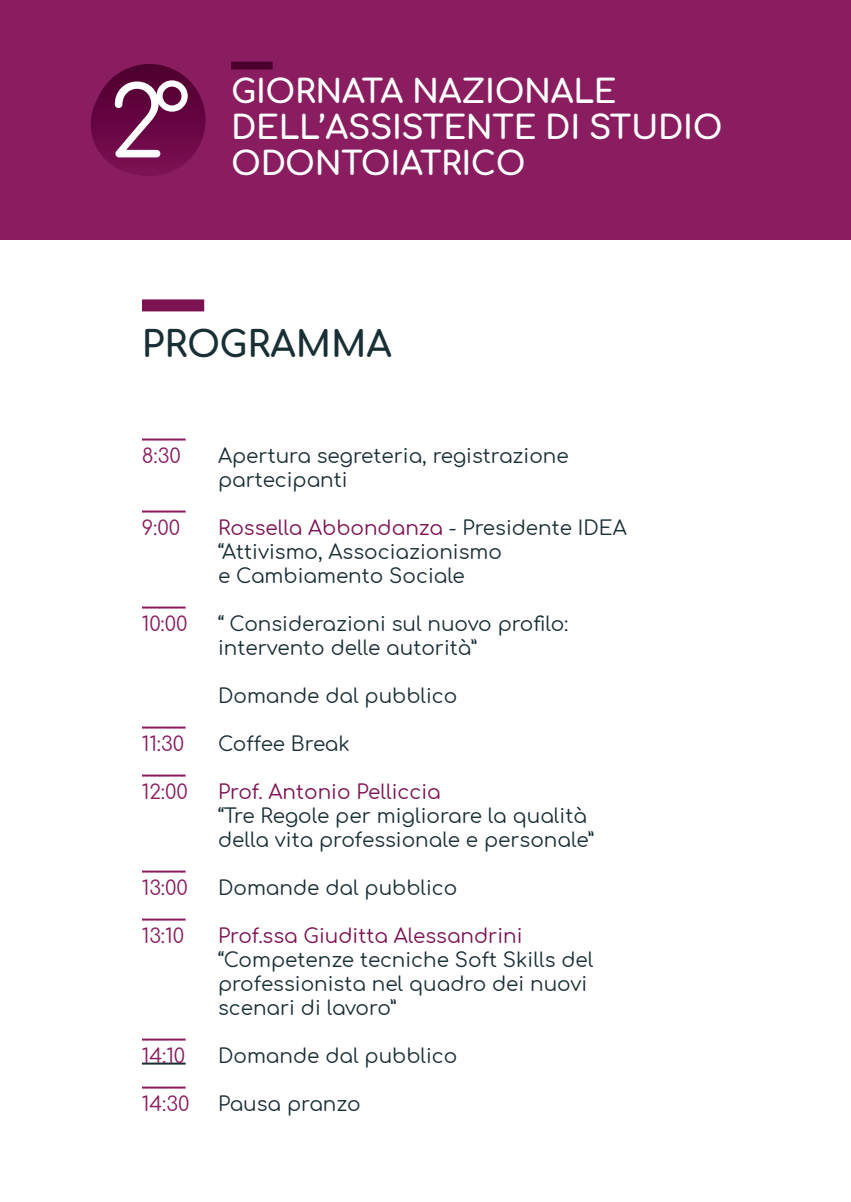
<style>
.page{position:relative;width:851px;height:1202px;background:#fff}
.page>*{position:absolute;margin:0;border:0;box-sizing:border-box;transform-origin:0 0}
.t1{font:87px "Comfortaa";color:#fff}
.t2{font:700 36px "Comfortaa";color:#192f36}
.t3{font:700 32.4px/36.4px "Comfortaa";letter-spacing:-.01em;color:#fff}
.t4{font:20px/24px "Comfortaa";color:#192f36}
.t5{font:20px "Comfortaa";color:#7d1253}
.t6{font:20px "Comfortaa";color:#891d60}
.t7{font:20px "Comfortaa";letter-spacing:-.02em;color:#192f36}
.s1{font-size:71.8px}
.s2{color:#7d1253}
</style>
<div class="page">
<div style="left:0;top:0;width:850px;height:239px;background:#891d60"></div>
<svg style="left:91px;top:74px;width:100px;height:101px"></svg>
<div style="left:93px;top:64px;width:112px;height:112px;background:linear-gradient(to bottom,#4d002e,#7e0f54);border-radius:56px"></div>
<div style="left:231px;top:62px;width:41px;height:8px;background:#49002b"></div>
<hr style="left:142px;top:438px;width:43px;height:3px;background:#891d60">
<hr style="left:142px;top:510px;width:43px;height:3px;background:#891d60">
<hr style="left:142px;top:606px;width:43px;height:3px;background:#891d60">
<hr style="left:142px;top:726px;width:43px;height:3px;background:#891d60">
<hr style="left:142px;top:774px;width:43px;height:3px;background:#891d60">
<hr style="left:142px;top:870px;width:43px;height:3px;background:#891d60">
<hr style="left:142px;top:918px;width:43px;height:3px;background:#891d60">
<hr style="left:142px;top:1038px;width:43px;height:3px;background:#891d60">
<hr style="left:142px;top:1062px;width:43px;height:3px;background:#192f36">
<hr style="left:142px;top:1086px;width:43px;height:3px;background:#891d60">
<div style="left:142px;top:299px;width:62px;height:12px;background:#7d1253"></div>
<h1 class="t1" style="left:104px;top:48px;width:88px">2<span class="s1">°</span><sup>°</sup></h1>
<h3 class="t3" style="left:231px;top:68px;width:493px">GIORNATA NAZIONALE<br>DELL’ASSISTENTE DI STUDIO<br>ODONTOIATRICO</h3>
<h2 class="t2" style="left:142px;top:310px;width:251px">PROGRAMMA</h2>
<p class="t6" style="left:142px;top:438px;width:40px">8:30</p>
<p class="t4" style="left:218px;top:441px;width:352px">Apertura segreteria, registrazione partecipanti</p>
<p class="t6" style="left:142px;top:510px;width:40px">9:00</p>
<p class="t4" style="left:218px;top:513px;width:410px"><span class="s2">Rossella Abbondanza</span> - Presidente IDEA “Attivismo, Associazionismo<br>e Cambiamento Sociale</p>
<p class="t6" style="left:142px;top:606px;width:47px">10:00</p>
<p class="t4" style="left:218px;top:609px;width:352px">“ Considerazioni sul nuovo profilo: intervento delle autorità”</p>
<p class="t4" style="left:218px;top:681px;width:241px">Domande dal pubblico</p>
<p class="t6" style="left:142px;top:726px;width:44px">11:30</p>
<p class="t7" style="left:218px;top:726px;width:133px">Coffee Break</p>
<p class="t6" style="left:142px;top:774px;width:47px">12:00</p>
<p class="t5" style="left:218px;top:774px;width:224px">Prof. Antonio Pelliccia</p>
<p class="t4" style="left:218px;top:801px;width:377px">“Tre Regole per migliorare la qualità della vita professionale e personale”</p>
<p class="t6" style="left:142px;top:870px;width:47px">13:00</p>
<p class="t4" style="left:218px;top:873px;width:241px">Domande dal pubblico</p>
<p class="t6" style="left:142px;top:918px;width:44px">13:10</p>
<p class="t5" style="left:218px;top:918px;width:306px">Prof.ssa Giuditta Alessandrini</p>
<p class="t4" style="left:218px;top:945px;width:377px">“Competenze tecniche Soft Skills del professionista nel quadro dei nuovi scenari di lavoro”</p>
<p class="t6" style="left:142px;top:1038px;width:45px">14:10</p>
<p class="t4" style="left:218px;top:1041px;width:241px">Domande dal pubblico</p>
<p class="t6" style="left:142px;top:1086px;width:49px">14:30</p>
<p class="t4" style="left:218px;top:1089px;width:144px">Pausa pranzo</p>
</div>
